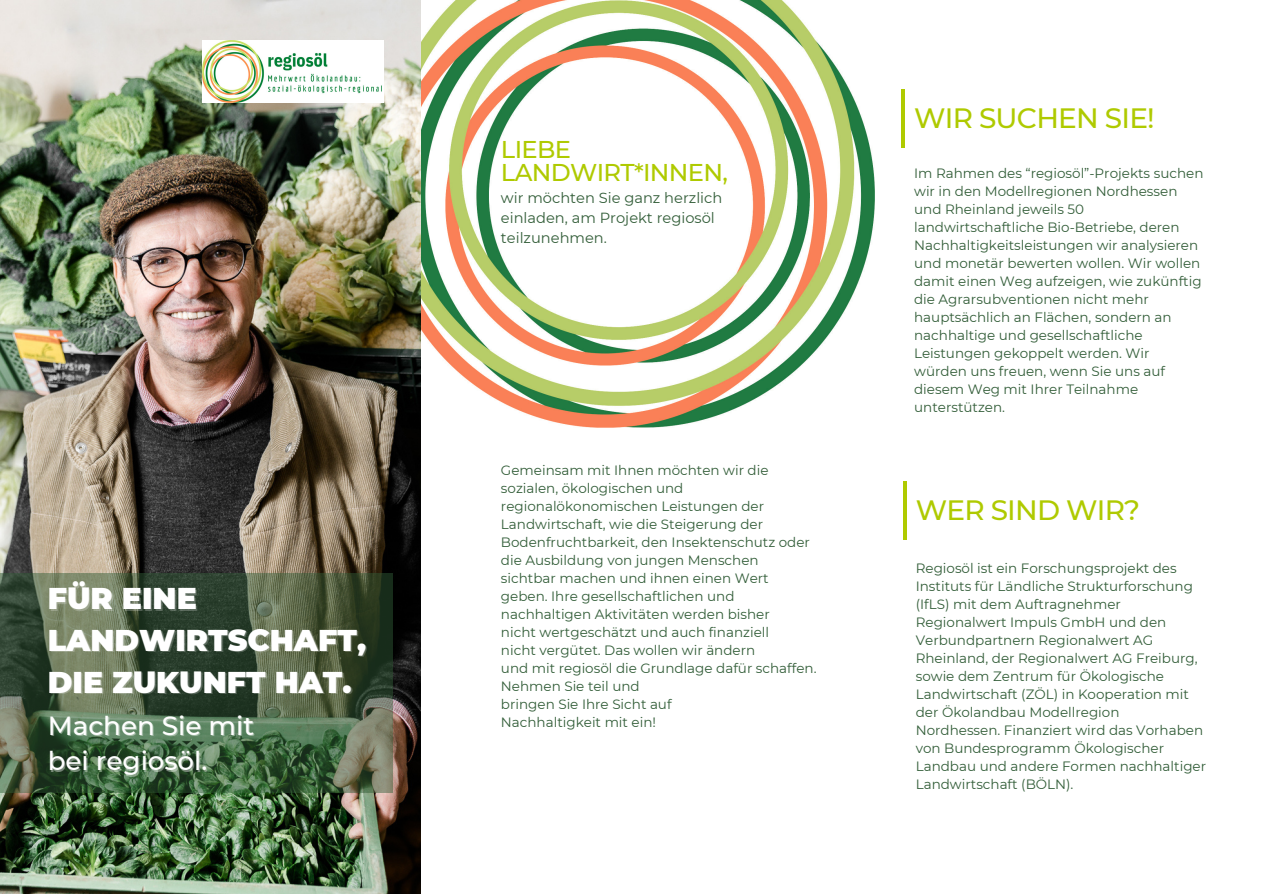
<style>
.page{position:relative;width:1263px;height:894px;background:#fff}
.page>*{position:absolute;margin:0;border:0;box-sizing:border-box;transform-origin:0 0}
.t1{font:900 30px "Montserrat";color:#fff}
.t2{font:500 27.9px "Montserrat";letter-spacing:-.025em;color:#afca00}
.t3{font:500 26.1px "Montserrat";color:#fff}
.t4{font:500 24.15px "Montserrat";letter-spacing:-.025em;color:#afca00}
.t5{font:14.7px/20px "Montserrat";color:#325d38}
.t6{font:13.5px/18px "Montserrat";color:#325d38}
</style>
<div class="page">
<img style="left:420px;top:0;width:455px;height:427px">
<hr style="left:901px;top:89px;width:4px;height:59px;background:#afca00">
<hr style="left:903px;top:481px;width:3px;height:58px;background:#afca00">
<img style="left:0;top:0;width:420px;height:893px">
<img style="left:202px;top:40px;width:181px;height:62px">
<svg style="left:0;top:572px;width:392px;height:220px;background:#4a5e44"></svg>
<p class="t1" style="left:48px;top:580px;width:151px">FÜR EINE</p>
<p class="t1" style="left:48px;top:621px;width:320px">LANDWIRTSCHAFT,</p>
<p class="t1" style="left:48px;top:663px;width:305px">DIE ZUKUNFT HAT.</p>
<p class="t3" style="left:48px;top:709px;width:208px">Machen Sie mit</p>
<p class="t3" style="left:48px;top:744px;width:161px">bei regiosöl.</p>
<p class="t4" style="left:501px;top:135px;width:72px">LIEBE</p>
<p class="t4" style="left:501px;top:157px;width:229px">LANDWIRT*INNEN,</p>
<p class="t5" style="left:501px;top:188px;width:223px">wir möchten Sie ganz herzlich einladen, am Projekt regiosöl teilzunehmen.</p>
<p class="t6" style="left:501px;top:461px;width:310px">Gemeinsam mit Ihnen möchten wir die sozialen, ökologischen und regionalökonomischen Leistungen der Landwirtschaft, wie die Steigerung der Bodenfruchtbarkeit, den Insektenschutz oder die Ausbildung von jungen Menschen sichtbar machen und ihnen einen Wert geben. Ihre gesellschaftlichen und</p>
<p class="t6" style="left:501px;top:605px;width:270px">nachhaltigen Aktivitäten werden bisher</p>
<p class="t6" style="left:501px;top:623px;width:270px">nicht wertgeschätzt und auch finanziell</p>
<p class="t6" style="left:501px;top:641px;width:256px">nicht vergütet. Das wollen wir ändern</p>
<p class="t6" style="left:501px;top:659px;width:317px">und mit regiosöl die Grundlage dafür schaffen.<br>Nehmen Sie teil und</p>
<p class="t6" style="left:501px;top:695px;width:172px">bringen Sie Ihre Sicht auf</p>
<p class="t6" style="left:501px;top:713px;width:157px">Nachhaltigkeit mit ein!</p>
<p class="t2" style="left:914px;top:101px;width:242px">WIR SUCHEN SIE!</p>
<p class="t6" style="left:914px;top:164px;width:291px">Im Rahmen des “regiosöl”-Projekts suchen wir in den Modellregionen Nordhessen und Rheinland jeweils 50 landwirtschaftliche Bio-Betriebe, deren Nachhaltigkeitsleistungen wir analysieren und monetär bewerten wollen. Wir wollen damit einen Weg aufzeigen, wie zukünftig die Agrarsubventionen nicht mehr hauptsächlich an Flächen, sondern an nachhaltige und gesellschaftliche Leistungen gekoppelt werden. Wir würden uns freuen, wenn Sie uns auf diesem Weg mit Ihrer Teilnahme unterstützen.</p>
<p class="t2" style="left:916px;top:493px;width:226px">WER SIND WIR?</p>
<p class="t6" style="left:916px;top:559px;width:292px">Regiosöl ist ein Forschungsprojekt des Instituts für Ländliche Strukturforschung (IfLS) mit dem Auftragnehmer Regionalwert Impuls GmbH und den Verbundpartnern Regionalwert AG Rheinland, der Regionalwert AG Freiburg, sowie dem Zentrum für Ökologische Landwirtschaft (ZÖL) in Kooperation mit der Ökolandbau Modellregion Nordhessen. Finanziert wird das Vorhaben von Bundesprogramm Ökologischer Landbau und andere Formen nachhaltiger Landwirtschaft (BÖLN).</p>
</div>
